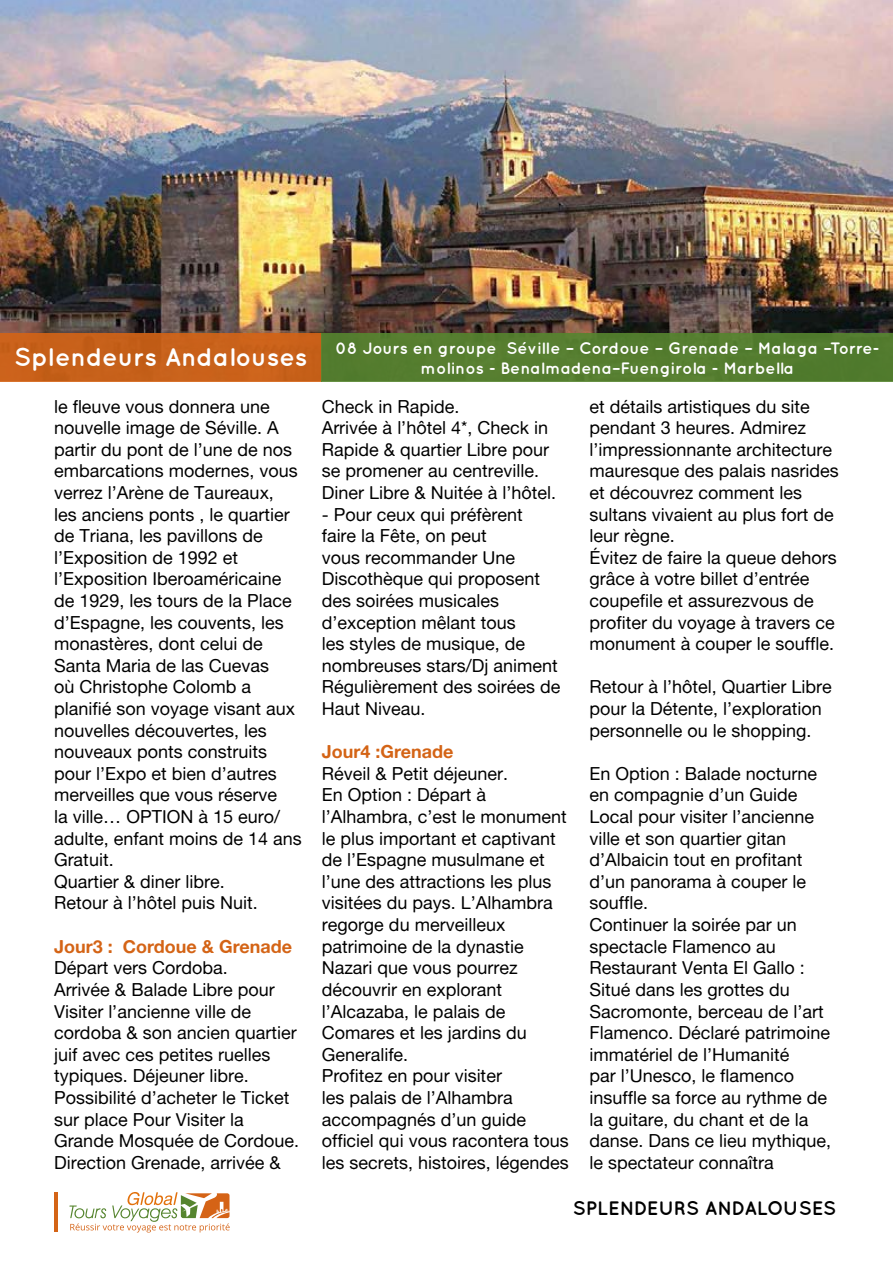
<style>
.page{position:relative;width:893px;height:1263px;background:#fff}
.page>*{position:absolute;margin:0;border:0;box-sizing:border-box;transform-origin:0 0}
.t1{font:700 25.5px "Quicksand";color:#fff}
.t2{font:700 19.5px "Quicksand";color:#000}
.t3{font:18px/21.6px "Alte Haas Grotesk";color:#000}
.t4{font:18px "Alte Haas Grotesk Bold";color:#d46416}
.t5{font:700 16.5px/19.8px "Quicksand";color:#fff;text-align:center}
</style>
<div class="page">
<svg style="left:69px;top:1192px;width:161px;height:40px"></svg>
<hr style="left:54px;top:1193px;width:4px;height:39px;background:#d46416">
<img style="left:0;top:0;width:893px;height:333px">
<div style="left:0;top:333px;width:322px;height:49px;background:#c8611a"></div>
<div style="left:322px;top:333px;width:571px;height:49px;background:#557d2f"></div>
<h1 class="t1" style="left:14px;top:342px;width:295px">Splendeurs Andalouses</h1>
<p class="t5" style="left:335px;top:338px;width:545px">08 Jours en groupe Séville – Cordoue – Grenade – Malaga –Torre&shy;molinos - Benalmadena–Fuengirola - Marbella</p>
<p class="t3" style="left:54px;top:395px;width:249px">le fleuve vous donnera une nouvelle image de Séville. A partir du pont de l’une de nos embarcations modernes, vous verrez l’Arène de Taureaux,<br>les anciens ponts , le quartier de Triana, les pavillons de l’Exposition de 1992 et l’Exposition Iberoaméricaine de 1929, les tours de la Place d’Espagne, les couvents, les monastères, dont celui de<br>Santa Maria de las Cuevas<br>où Christophe Colomb a planifié son voyage visant aux nouvelles découvertes, les nouveaux ponts construits pour l’Expo et bien d’autres merveilles que vous réserve<br>la ville… OPTION à 15 euro/ adulte, enfant moins de 14 ans<br>Gratuit.<br>Quartier &amp; diner libre.<br>Retour à l’hôtel puis Nuit.</p>
<p class="t4" style="left:54px;top:935px;width:240px">Jour3 : Cordoue &amp; Grenade</p>
<p class="t3" style="left:54px;top:957px;width:247px">Départ vers Cordoba.<br>Arrivée &amp; Balade Libre pour<br>Visiter l’ancienne ville de cordoba &amp; son ancien quartier juif avec ces petites ruelles typiques. Déjeuner libre.<br>Possibilité d’acheter le Ticket sur place Pour Visiter la<br>Grande Mosquée de Cordoue.<br>Direction Grenade, arrivée &amp;</p>
<p class="t3" style="left:322px;top:395px;width:236px">Check in Rapide.<br>Arrivée à l’hôtel 4*, Check in<br>Rapide &amp; quartier Libre pour se promener au centreville.<br>Diner Libre &amp; Nuitée à l’hôtel.</p>
<p class="t3" style="left:322px;top:503px;width:240px">- Pour ceux qui préfèrent faire la Fête, on peut<br>vous recommander Une<br>Discothèque qui proposent des soirées musicales d’exception mêlant tous<br>les styles de musique, de nombreuses stars/Dj animent<br>Régulièrement des soirées de<br>Haut Niveau.</p>
<p class="t4" style="left:322px;top:741px;width:133px">Jour4 :Grenade</p>
<p class="t3" style="left:322px;top:762px;width:249px">Réveil &amp; Petit déjeuner.<br>En Option : Départ à l’Alhambra, c’est le monument le plus important et captivant de l’Espagne musulmane et l’une des attractions les plus visitées du pays. L’Alhambra regorge du merveilleux patrimoine de la dynastie<br>Nazari que vous pourrez découvrir en explorant l’Alcazaba, le palais de<br>Comares et les jardins du<br>Generalife.<br>Profitez en pour visiter<br>les palais de l’Alhambra accompagnés d’un guide officiel qui vous racontera tous les secrets, histoires, légendes</p>
<p class="t3" style="left:589px;top:395px;width:251px">et détails artistiques du site pendant 3 heures. Admirez l’impressionnante architecture mauresque des palais nasrides et découvrez comment les sultans vivaient au plus fort de leur règne.<br>Évitez de faire la queue dehors grâce à votre billet d’entrée coupefile et assurezvous de profiter du voyage à travers ce monument à couper le souffle.</p>
<p class="t3" style="left:589px;top:676px;width:244px">Retour à l’hôtel, Quartier Libre pour la Détente, l’exploration personnelle ou le shopping.</p>
<p class="t3" style="left:589px;top:762px;width:243px">En Option : Balade nocturne en compagnie d’un Guide<br>Local pour visiter l’ancienne ville et son quartier gitan d’Albaicin tout en profitant d’un panorama à couper le souffle.<br>Continuer la soirée par un spectacle Flamenco au<br>Restaurant Venta El Gallo :<br>Situé dans les grottes du<br>Sacromonte, berceau de l’art<br>Flamenco. Déclaré patrimoine immatériel de l’Humanité<br>par l’Unesco, le flamenco insuffle sa force au rythme de la guitare, du chant et de la danse. Dans ce lieu mythique, le spectateur connaîtra</p>
<p class="t2" style="left:573px;top:1197px;width:265px">SPLENDEURS ANDALOUSES</p>
</div>
